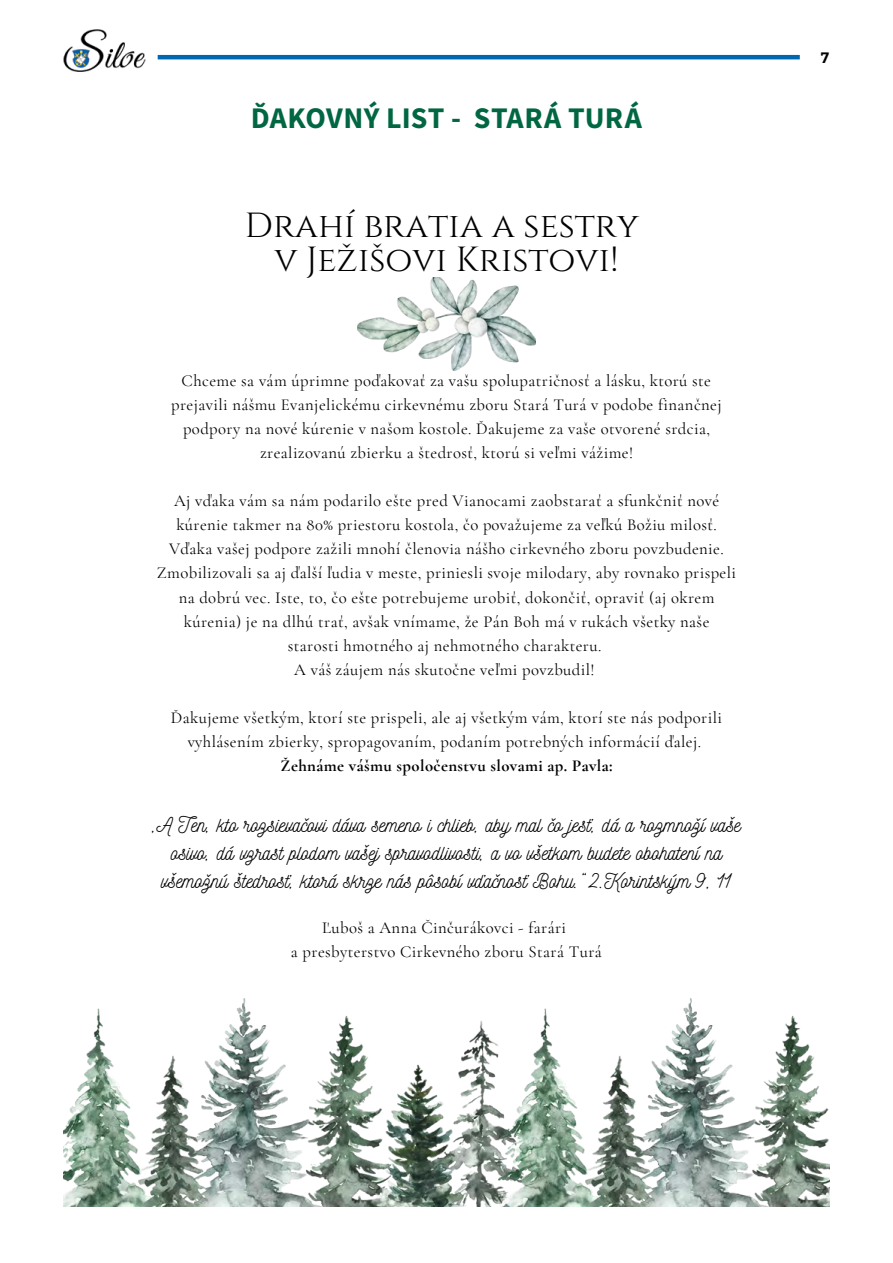
<style>
.page{position:relative;width:893px;height:1263px;background:#fff}
.page>*{position:absolute;margin:0;border:0;box-sizing:border-box;transform-origin:0 0}
.t1{font:34.8px/33.8px "Cinzel";color:#000;text-align:center}
.t2{font:700 30px "Source Sans Pro";letter-spacing:.01em;color:#006742}
.t3{font:20.55px/27.9px "Nickainley";color:#000;text-align:center}
.t4{font:16.65px/24.2px "Cormorant Garamond";letter-spacing:.025em;color:#000;text-align:center}
.t5{font:700 16.65px "Cormorant Garamond";letter-spacing:.025em;color:#000}
.t6{font:700 15px "Bitter";color:#000}
</style>
<div class="page">
<img style="left:64px;top:29px;width:82px;height:43px">
<hr style="left:158px;top:55px;width:642px;height:4px;background:#0068b0">
<img style="left:64px;top:998px;width:435px;height:208px">
<img style="left:499px;top:998px;width:330px;height:208px">
<img style="left:357px;top:277px;width:179px;height:94px">
<h2 class="t2" style="left:251px;top:97px;width:392px">ĎAKOVNÝ LIST - STARÁ TURÁ</h2>
<h1 class="t1" style="left:245px;top:209px;width:396px">Drahí bratia a sestry v Ježišovi Kristovi!</h1>
<p class="t4" style="left:171px;top:368px;width:552px">Chceme sa vám úprimne poďakovať za vašu spolupatričnosť a lásku, ktorú ste prejavili nášmu Evanjelickému cirkevnému zboru Stará Turá v podobe finančnej podpory na nové kúrenie v našom kostole. Ďakujeme za vaše otvorené srdcia, zrealizovanú zbierku a štedrosť, ktorú si veľmi vážime!</p>
<p class="t4" style="left:157px;top:489px;width:581px">Aj vďaka vám sa nám podarilo ešte pred Vianocami zaobstarať a sfunkčniť nové kúrenie takmer na 80% priestoru kostola, čo považujeme za veľkú Božiu milosť.<br>Vďaka vašej podpore zažili mnohí členovia nášho cirkevného zboru povzbudenie.<br>Zmobilizovali sa aj ďalší ľudia v meste, priniesli svoje milodary, aby rovnako prispeli na dobrú vec. Iste, to, čo ešte potrebujeme urobiť, dokončiť, opraviť (aj okrem kúrenia) je na dlhú trať, avšak vnímame, že Pán Boh má v rukách všetky naše starosti hmotného aj nehmotného charakteru.<br>A váš záujem nás skutočne veľmi povzbudil!</p>
<p class="t4" style="left:171px;top:706px;width:553px">Ďakujeme všetkým, ktorí ste prispeli, ale aj všetkým vám, ktorí ste nás podporili vyhlásením zbierky, spropagovaním, podaním potrebných informácií ďalej.</p>
<p class="t5" style="left:281px;top:756px;width:333px">Žehnáme vášmu spoločenstvu slovami ap. Pavla:</p>
<p class="t3" style="left:152px;top:811px;width:590px">„A Ten, kto rozsievačovi dáva semeno i chlieb, aby mal čo jesť, dá a rozmnoží vaše osivo, dá vzrast plodom vašej spravodlivosti, a vo všetkom budete obohatení na všemožnú štedrosť, ktorá skrze nás pôsobí vďačnosť Bohu.“ 2.Korintským 9, 11</p>
<p class="t4" style="left:291px;top:916px;width:312px;line-height:23.1px">Ľuboš a Anna Činčurákovci - farári<br>a presbyterstvo Cirkevného zboru Stará Turá</p>
<p class="t6" style="left:821px;top:46px;width:9px">7</p>
</div>
